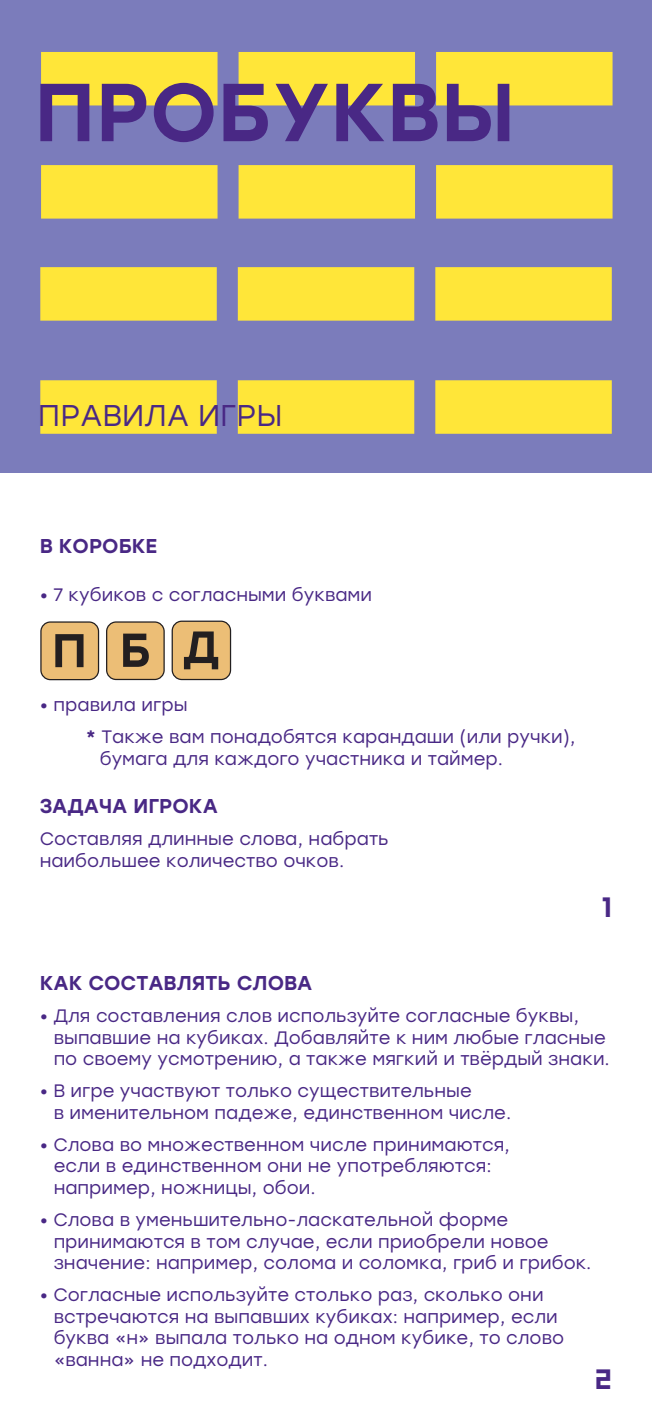
<style>
.page{position:relative;width:652px;height:1416px;background:#fff}
.page>*{position:absolute;margin:0;border:0;box-sizing:border-box;transform-origin:0 0}
.t1{font:500 82px "Stolzl";color:#492885}
.t2{font:30px "Stolzl";color:#492885}
.t3{font:500 28px "Stolzl Display";color:#492885}
.t4{font:500 20px "Stolzl";color:#492885}
.t5{font:18px/21.6px "Stolzl";color:#492885}
.s1{font-weight:500}
</style>
<div class="page">
<div style="left:172px;top:621px;width:59px;height:59px;background:#ecbe76;border-radius:10px"></div>
<div style="left:172px;top:621px;width:59px;height:59px;border:1px solid #231f20;border-radius:10px"></div>
<svg style="left:184px;top:631px;width:34px;height:38px"></svg>
<div style="left:41px;top:622px;width:58px;height:58px;background:#ecbe76;border-radius:9px"></div>
<div style="left:40px;top:621px;width:59px;height:59px;border:1px solid #231f20;border-radius:9px"></div>
<svg style="left:55px;top:634px;width:29px;height:33px"></svg>
<div style="left:0;top:0;width:652px;height:472px;background:#7b7cbb"></div>
<svg style="left:40px;top:52px;width:178px;height:382px;fill:#ffe639"></svg>
<svg style="left:238px;top:52px;width:177px;height:382px;fill:#ffe639"></svg>
<svg style="left:435px;top:52px;width:178px;height:382px;fill:#ffe639"></svg>
<div style="left:107px;top:622px;width:57px;height:57px;background:#ecbe76;border-radius:9px"></div>
<div style="left:106px;top:621px;width:59px;height:59px;border:1px solid #231f20;border-radius:9px"></div>
<svg style="left:123px;top:634px;width:26px;height:33px"></svg>
<h1 class="t1" style="left:34px;top:54px;width:481px">ПРОБУКВЫ</h1>
<h2 class="t2" style="left:38px;top:395px;width:246px">ПРАВИЛА ИГРЫ</h2>
<p class="t4" style="left:40px;top:532px;width:119px">В КОРОБКЕ</p>
<p class="t5" style="left:40px;top:583px;width:334px">• 7 кубиков с согласными буквами</p>
<p class="t5" style="left:86px;top:688px;width:491px;line-height:32px;text-indent:-46px">• правила игры<br><span class="s1">*</span> Также вам понадобятся карандаши (или ручки),</p>
<p class="t5" style="left:100px;top:747px;width:405px">бумага для каждого участника и таймер.</p>
<p class="t4" style="left:40px;top:792px;width:180px">ЗАДАЧА ИГРОКА</p>
<p class="t5" style="left:40px;top:827px;width:351px">Составляя длинные слова, набрать наибольшее количество очков.</p>
<h3 class="t3" style="left:602px;top:883px;width:11px">1</h3>
<p class="t4" style="left:40px;top:969px;width:274px">КАК СОСТАВЛЯТЬ СЛОВА</p>
<p class="t5" style="left:54px;top:1004px;width:558px;text-indent:-14px">• Для составления слов используйте согласные буквы, выпавшие на кубиках. Добавляйте к ним любые гласные по своему усмотрению, а также мягкий и твёрдый знаки.</p>
<p class="t5" style="left:54px;top:1079px;width:459px;text-indent:-14px">• В игре участвуют только существительные<br>в именительном падеже, единственном числе.</p>
<p class="t5" style="left:54px;top:1133px;width:458px;text-indent:-14px">• Слова во множественном числе принимаются, если в единственном они не употребляются: например, ножницы, обои.</p>
<p class="t5" style="left:54px;top:1208px;width:539px;text-indent:-14px">• Слова в уменьшительно-ласкательной форме принимаются в том случае, если приобрели новое значение: например, солома и соломка, гриб и грибок.</p>
<p class="t5" style="left:54px;top:1283px;width:512px;text-indent:-14px">• Согласные используйте столько раз, сколько они встречаются на выпавших кубиках: например, если буква «н» выпала только на одном кубике, то слово «ванна» не подходит.</p>
<h3 class="t3" style="left:594px;top:1355px;width:19px">2</h3>
</div>
